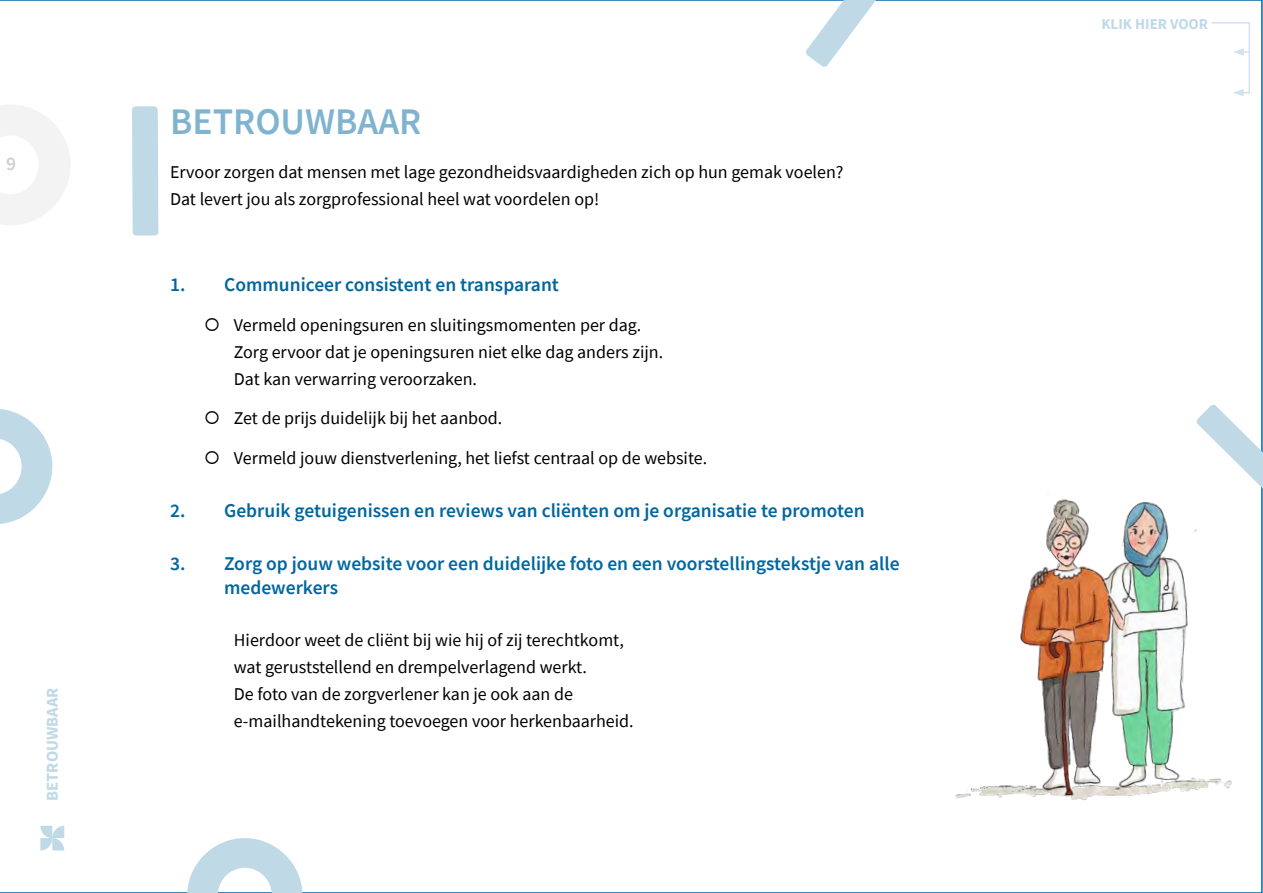
<style>
.page{position:relative;width:1263px;height:893px;background:#fff}
.page>*{position:absolute;margin:0;border:0;box-sizing:border-box;transform-origin:0 0}
.t1{font:600 37.5px "Source Sans Pro";color:#80b3cf}
.t2{font:600 19.5px/23.4px "Source Sans Pro";color:#00679f}
.t3{font:600 19.5px "Source Sans Pro";color:#cfd0d0}
.t4{font:18px/27px "Source Sans Pro";color:#000}
.t5{font:700 16.5px "Source Sans Pro";color:#bfd9e7}
.t6{font:700 15px "Source Sans Pro";color:#bfd9e7}
</style>
<div class="page">
<svg style="left:40px;top:826px;width:24px;height:24px"></svg>
<svg style="left:0;top:105px;width:70px;height:120px"></svg>
<svg style="left:1211px;top:22px;width:39px;height:74px"></svg>
<div style="left:132px;top:106px;width:26px;height:130px;background:#bfd9e7"></div>
<svg style="left:1196px;top:404px;width:67px;height:67px"></svg>
<svg style="left:805px;top:0;width:96px;height:67px"></svg>
<svg style="left:0;top:409px;width:52px;height:115px"></svg>
<svg style="left:187px;top:838px;width:115px;height:55px"></svg>
<img style="left:955px;top:471px;width:308px;height:370px">
<p class="t3" style="left:6px;top:151px;width:12px">9</p>
<p class="t5" style="left:41px;top:801px;width:114px;rotate:-90deg">BETROUWBAAR</p>
<h1 class="t1" style="left:170px;top:97px;width:253px">BETROUWBAAR</h1>
<p class="t4" style="left:170px;top:159px;width:675px">Ervoor zorgen dat mensen met lage gezondheidsvaardigheden zich op hun gemak voelen?<br>Dat levert jou als zorgprofessional heel wat voordelen op!</p>
<p class="t2" style="left:170px;top:272px;width:390px">1. Communiceer consistent en transparant</p>
<p class="t4" style="left:234px;top:311px;width:431px">Vermeld openingsuren en sluitingsmomenten per dag.<br>Zorg ervoor dat je openingsuren niet elke dag anders zijn.<br>Dat kan verwarring veroorzaken.</p>
<p class="t4" style="left:234px;top:405px;width:270px">Zet de prijs duidelijk bij het aanbod.</p>
<p class="t4" style="left:234px;top:444px;width:475px">Vermeld jouw dienstverlening, het liefst centraal op de website.</p>
<p class="t2" style="left:170px;top:499px;width:696px">2. Gebruik getuigenissen en reviews van cliënten om je organisatie te promoten</p>
<p class="t2" style="left:224px;top:552px;width:677px;text-indent:-54px">3. Zorg op jouw website voor een duidelijke foto en een voorstellingstekstje van alle medewerkers</p>
<p class="t4" style="left:234px;top:627px;width:401px">Hierdoor weet de cliënt bij wie hij of zij terechtkomt, wat geruststellend en drempelverlagend werkt.<br>De foto van de zorgverlener kan je ook aan de e-mailhandtekening toevoegen voor herkenbaarheid.</p>
<p class="t6" style="left:1101px;top:14px;width:108px">KLIK HIER VOOR</p>
</div>
